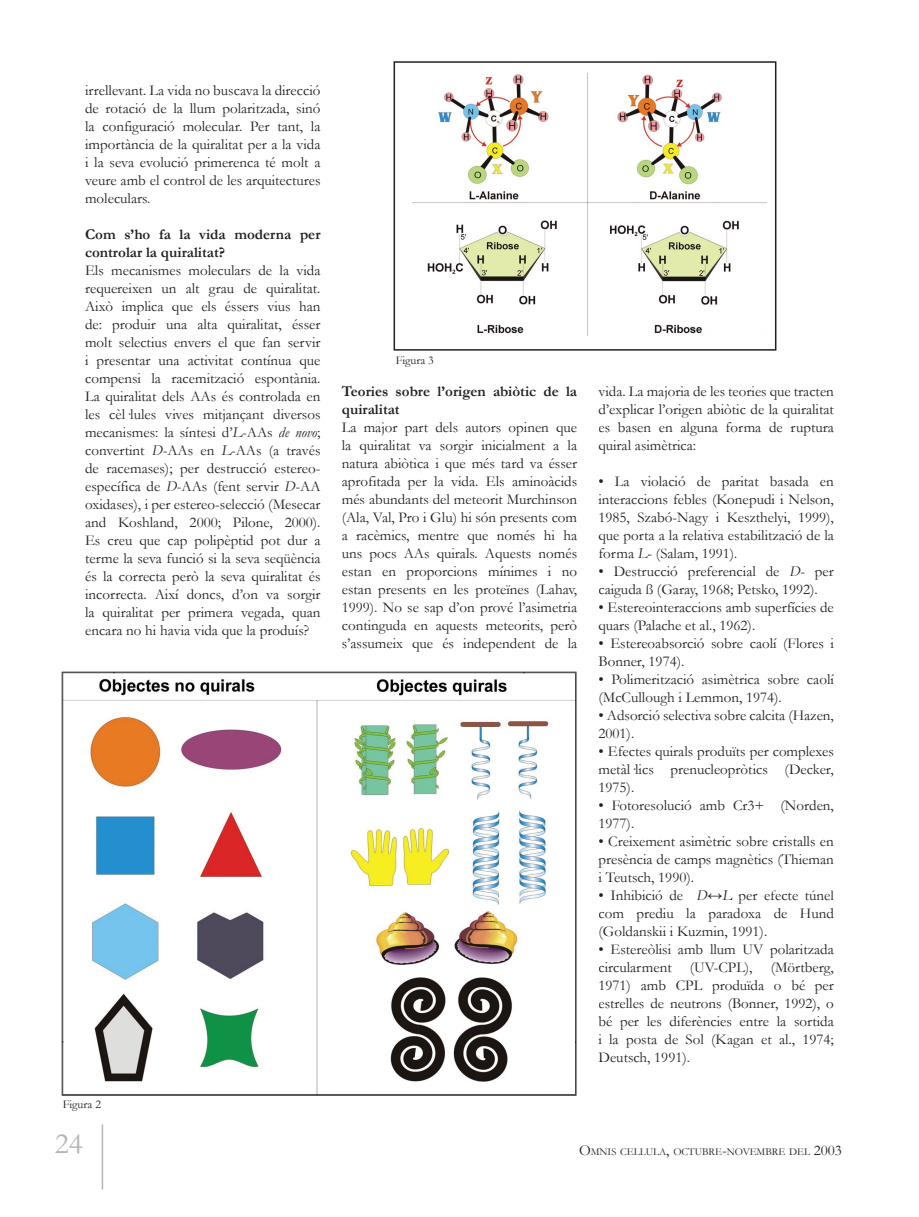
<style>
.page{position:relative;width:919px;height:1217px;background:#fff}
.page>*{position:absolute;margin:0;border:0;box-sizing:border-box;transform-origin:0 0}
.t1{font:30px "Garamond";color:#b4b5b8}
.t2{font:15px/18px "Garamond";color:#231f20}
.t3{font:12px "Garamond";color:#231f20}
.t4{font:10.5px "Garamond";color:#231f20}
.s1{font-weight:700}
.s2{font-style:italic}
.s3{font-size:15px}
</style>
<div class="page">
<hr style="left:102px;top:1124px;width:1px;height:65px;background:#b4b5b8">
<svg style="left:62px;top:671px;width:514px;height:424px"></svg>
<img style="left:62px;top:1041px;width:513px;height:53px">
<img style="left:62px;top:672px;width:52px;height:370px">
<img style="left:523px;top:672px;width:52px;height:370px">
<img style="left:113px;top:672px;width:412px;height:53px">
<svg style="left:393px;top:61px;width:383px;height:289px"></svg>
<p class="t2" style="left:85px;top:81px;width:237px;text-align:justify">irrellevant. La vida no buscava la direcció de rotació de la llum polaritzada, sinó la configuració molecular. Per tant, la importància de la quiralitat per a la vida i la seva evolució primerenca té molt a veure amb el control de les arquitectures moleculars.</p>
<p class="t2" style="left:85px;top:225px;width:237px"><span class="s1">Com s’ho fa la vida moderna per controlar la quiralitat?<br></span>Els mecanismes moleculars de la vida requereixen un alt grau de quiralitat.<br>Això implica que els éssers vius han de: produir una alta quiralitat, ésser molt selectius envers el que fan servir i presentar una activitat contínua que compensi la racemització espontània.<br>La quiralitat dels AAs és controlada en les cèl·lules vives mitjançant diversos mecanismes: la síntesi d’<span class="s2">L</span>-AAs <span class="s2">de novo</span>; convertint <span class="s2">D</span>-AAs en <span class="s2">L</span>-AAs (a través de racemases); per destrucció estereo&shy;específica de <span class="s2">D</span>-AAs (fent servir <span class="s2">D</span>-AA oxidases), i per estereo-selecció (Mesecar and Koshland, 2000; Pilone, 2000).<br>Es creu que cap polipèptid pot dur a terme la seva funció si la seva seqüència és la correcta però la seva quiralitat és incorrecta. Així doncs, d’on va sorgir la quiralitat per primera vegada, quan encara no hi havia vida que la produís?</p>
<p class="t3" style="left:63px;top:1096px;width:40px">Figura 2</p>
<p class="t3" style="left:395px;top:352px;width:40px">Figura 3</p>
<p class="t2" style="left:342px;top:381px;width:237px"><span class="s1">Teories sobre l’origen abiòtic de la quiralitat<br></span>La major part dels autors opinen que la quiralitat va sorgir inicialment a la natura abiòtica i que més tard va ésser aprofitada per la vida. Els aminoàcids més abundants del meteorit Murchinson (Ala, Val, Pro i Glu) hi són presents com a racèmics, mentre que només hi ha uns pocs AAs quirals. Aquests només estan en proporcions mínimes i no estan presents en les proteïnes (Lahav, 1999). No se sap d’on prové l’asimetria continguda en aquests meteorits, però s’assumeix que és independent de la</p>
<p class="t2" style="left:598px;top:382px;width:237px;text-align:justify">vida. La majoria de les teories que tracten d’explicar l’origen abiòtic de la quiralitat es basen en alguna forma de ruptura quiral asimètrica:</p>
<p class="t2" style="left:598px;top:472px;width:237px;text-align:justify">• La violació de paritat basada en interaccions febles (Konepudi i Nelson, 1985, Szabó-Nagy i Keszthelyi, 1999), que porta a la relativa estabilització de la forma <span class="s2">L</span>- (Salam, 1991).</p>
<p class="t2" style="left:598px;top:562px;width:237px">• Destrucció preferencial de <span class="s2">D</span>- per caiguda ß (Garay, 1968; Petsko, 1992).</p>
<p class="t2" style="left:598px;top:598px;width:237px">• Estereointeraccions amb superfícies de quars (Palache et al., 1962).</p>
<p class="t2" style="left:598px;top:634px;width:237px">• Estereoabsorció sobre caolí (Flores i<br>Bonner, 1974).</p>
<p class="t2" style="left:598px;top:670px;width:237px">• Polimerització asimètrica sobre caolí (McCullough i Lemmon, 1974).</p>
<p class="t2" style="left:598px;top:706px;width:237px">• Adsorció selectiva sobre calcita (Hazen,<br>2001).</p>
<p class="t2" style="left:598px;top:742px;width:237px;text-align:justify">• Efectes quirals produïts per complexes metàl·lics prenucleopròtics (Decker, 1975).</p>
<p class="t2" style="left:598px;top:796px;width:237px">• Fotoresolució amb Cr3+ (Norden,<br>1977).</p>
<p class="t2" style="left:598px;top:832px;width:237px;text-align:justify">• Creixement asimètric sobre cristalls en presència de camps magnètics (Thieman i Teutsch, 1990).</p>
<p class="t2" style="left:598px;top:886px;width:237px;text-align:justify">• Inhibició de <span class="s2">D</span>↔<span class="s2">L</span> per efecte túnel com prediu la paradoxa de Hund (Goldanskii i Kuzmin, 1991).</p>
<p class="t2" style="left:598px;top:940px;width:237px;text-align:justify">• Estereòlisi amb llum UV polaritzada circularment (UV-CPL), (Mörtberg, 1971) amb CPL produïda o bé per estrelles de neutrons (Bonner, 1992), o bé per les diferències entre la sortida i la posta de Sol (Kagan et al., 1974; Deutsch, 1991).</p>
<p class="t1" style="left:55px;top:1122px;width:30px">24</p>
<p class="t4" style="left:579px;top:1144px;width:264px"><span class="s3">O</span>MNIS CELLULA<span class="s3">,</span> OCTUBRE<span class="s3">-</span>NOVEMBRE DEL <span class="s3">2003</span></p>
</div>
